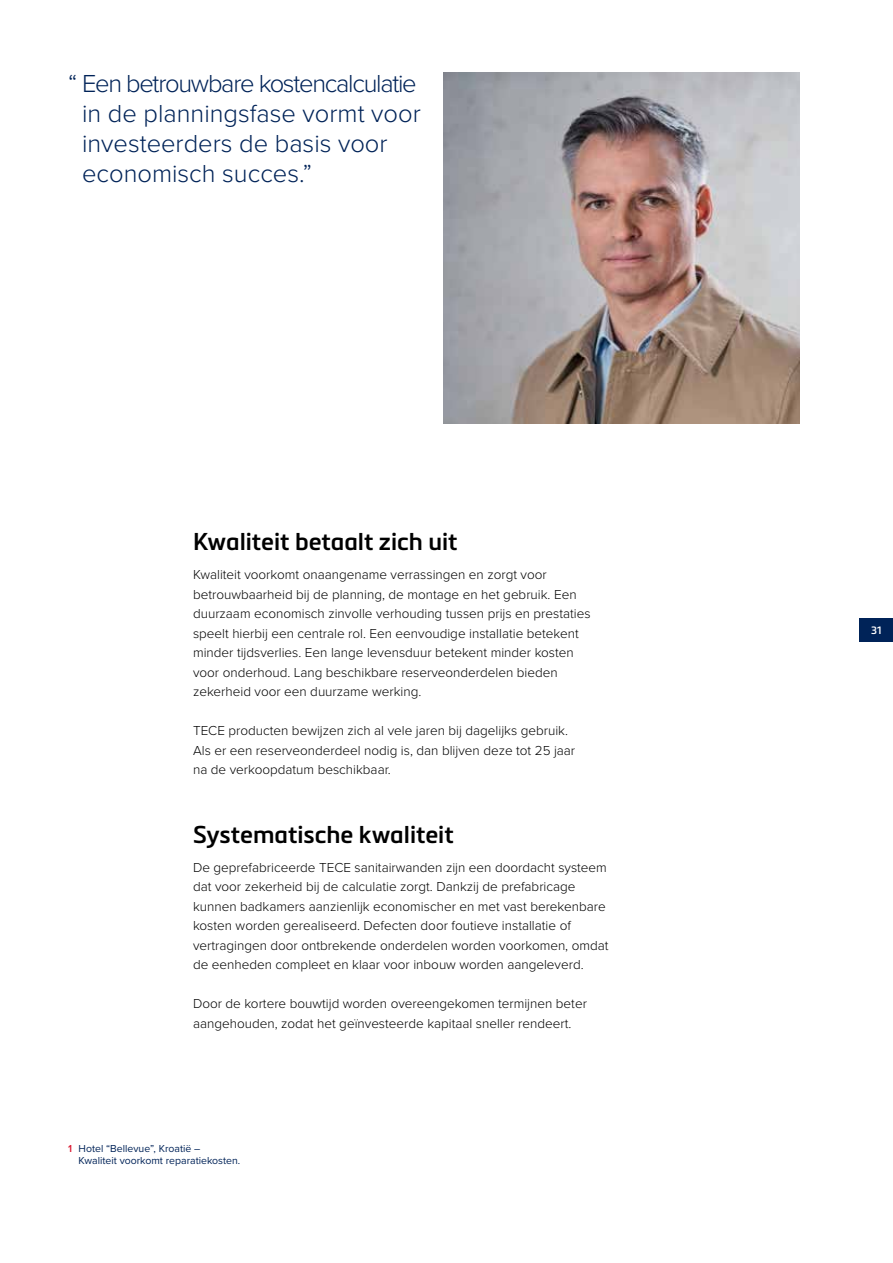
<style>
.page{position:relative;width:893px;height:1263px;background:#fff}
.page>*{position:absolute;margin:0;border:0;box-sizing:border-box;transform-origin:0 0}
.t1{font:300 25.5px/30px "Proxima Nova";color:#002358}
.t2{font:600 24px "Metronic Pro";color:#000}
.t3{font:300 13.5px/19.5px "Proxima Nova";color:#000}
.t4{font:10.5px/12.9px "Proxima Nova";color:#002358}
.t5{font:600 10.5px "Metronic Pro";color:#fff}
.s1{font-weight:600;color:#da1a32}
</style>
<div class="page">
<img style="left:443px;top:72px;width:356px;height:351px">
<div style="left:859px;top:618px;width:34px;height:24px;background:#002358"></div>
<h1 class="t1" style="left:82px;top:67px;width:340px;text-indent:-14px">“ Een betrouwbare kostencalculatie in de planningsfase vormt voor investeerders de basis voor economisch succes.”</h1>
<h2 class="t2" style="left:193px;top:527px;width:266px">Kwaliteit betaalt zich uit</h2>
<p class="t3" style="left:193px;top:564px;width:399px">Kwaliteit voorkomt onaangename verrassingen en zorgt voor betrouwbaarheid bij de planning, de montage en het gebruik. Een duurzaam economisch zinvolle verhouding tussen prijs en prestaties speelt hierbij een centrale rol. Een eenvoudige installatie betekent minder tijdsverlies. Een lange levensduur betekent minder kosten voor onderhoud. Lang beschikbare reserveonderdelen bieden zekerheid voor een duurzame werking.</p>
<p class="t3" style="left:193px;top:720px;width:384px">TECE producten bewijzen zich al vele jaren bij dagelijks gebruik.<br>Als er een reserveonderdeel nodig is, dan blijven deze tot 25 jaar na de verkoopdatum beschikbaar.</p>
<h2 class="t2" style="left:193px;top:819px;width:262px">Systematische kwaliteit</h2>
<p class="t3" style="left:193px;top:857px;width:417px">De geprefabriceerde TECE sanitairwanden zijn een doordacht systeem dat voor zekerheid bij de calculatie zorgt. Dankzij de prefabricage kunnen badkamers aanzienlijk economischer en met vast berekenbare kosten worden gerealiseerd. Defecten door foutieve installatie of vertragingen door ontbrekende onderdelen worden voorkomen, omdat de eenheden compleet en klaar voor inbouw worden aangeleverd.</p>
<p class="t3" style="left:193px;top:993px;width:395px">Door de kortere bouwtijd worden overeengekomen termijnen beter aangehouden, zodat het geïnvesteerde kapitaal sneller rendeert.</p>
<p class="t4" style="left:79px;top:1141px;width:163px;text-indent:-11px"><span class="s1">1</span> Hotel “Bellevue”, Kroatië –<br>Kwaliteit voorkomt reparatiekosten.</p>
<p class="t5" style="left:871px;top:624px;width:12px">31</p>
</div>
